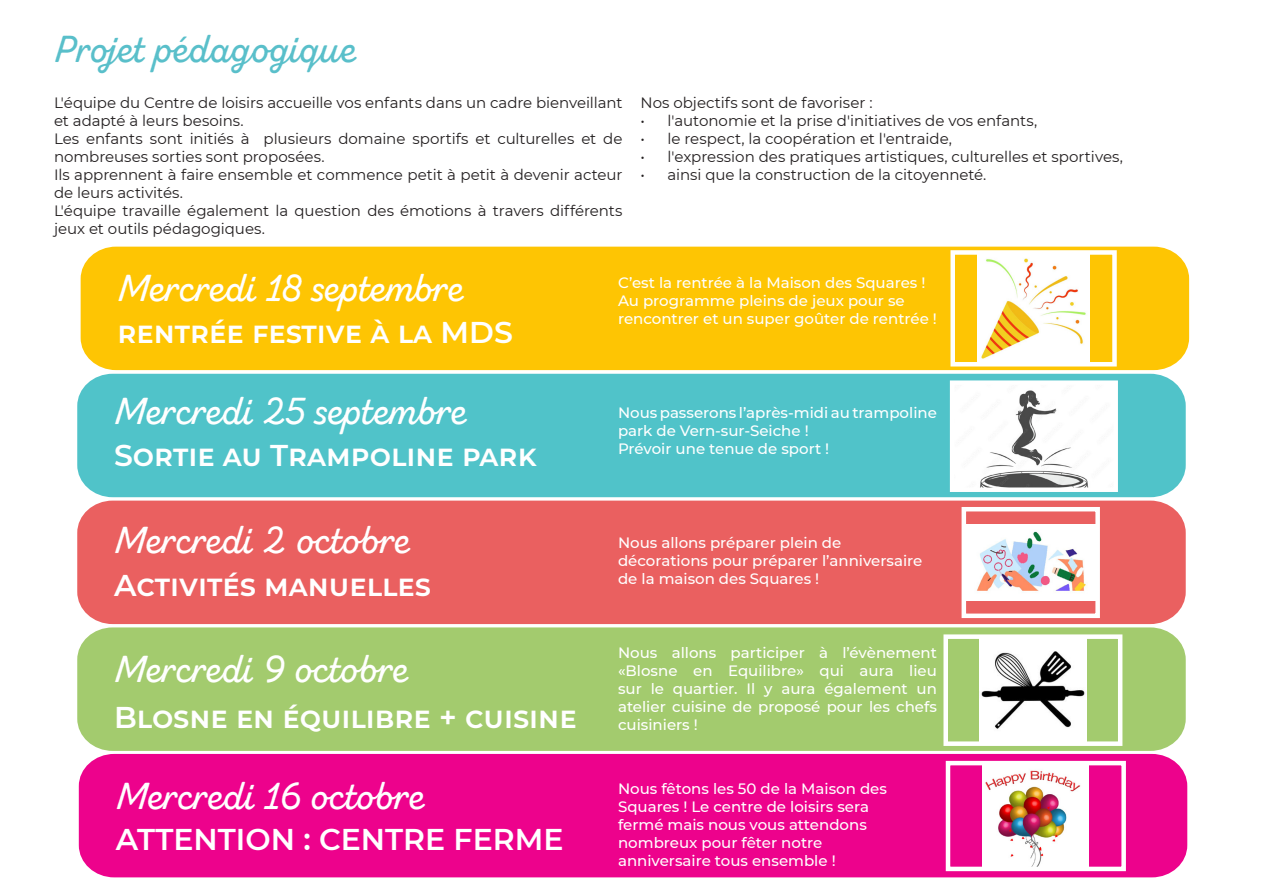
<style>
.page{position:relative;width:1263px;height:893px;background:#fff}
.page>*{position:absolute;margin:0;border:0;box-sizing:border-box;transform-origin:0 0}
.Sous-titre{font:37.5px "Zing Script Rust SB Demo Base";color:#fff}
.Sous-titre-2{font:37.5px "Zing Script Rust SB Demo Base";color:#59bfca}
.Titre_activité{font:600 30px "Montserrat";color:#fff}
.Labeur{font:15px/18px "Montserrat";letter-spacing:-.005em;color:#231f20}
.Description_activité{font:500 15px/18px "Montserrat";color:#fff}
</style>
<div class="page">
<div style="left:77px;top:627px;width:1109px;height:124px;background:#a3cb6e;border-radius:34px"></div>
<div style="left:77px;top:501px;width:1109px;height:123px;background:#ea6060;border-radius:34px"></div>
<div style="left:77px;top:374px;width:1109px;height:123px;background:#50c3c9;border-radius:34px"></div>
<div style="left:81px;top:247px;width:1108px;height:123px;background:#fec503;border-radius:34px"></div>
<div style="left:79px;top:754px;width:1108px;height:123px;background:#ed028c;border-radius:34px"></div>
<img style="left:983px;top:766px;width:106px;height:100px">
<div style="left:946px;top:761px;width:180px;height:110px;border:4px solid #fff"></div>
<img style="left:978px;top:255px;width:111px;height:106px">
<div style="left:950px;top:250px;width:167px;height:116px;border:4px solid #fff"></div>
<img style="left:979px;top:639px;width:107px;height:102px">
<div style="left:943px;top:634px;width:179px;height:112px;border:4px solid #fff"></div>
<img style="left:955px;top:385px;width:158px;height:102px">
<div style="left:950px;top:380px;width:168px;height:112px;border:4px solid #fff"></div>
<img style="left:966px;top:524px;width:129px;height:77px">
<div style="left:961px;top:507px;width:139px;height:111px;border:4px solid #fff"></div>
<p class="Sous-titre-2" style="left:54px;top:26px;width:303px">Projet pédagogique</p>
<p class="Labeur" style="left:54px;top:93px;width:570px">L'équipe du Centre de loisirs accueille vos enfants dans un cadre bienveillant et adapté à leurs besoins.</p>
<p class="Labeur" style="left:54px;top:129px;width:570px">Les enfants sont initiés à plusieurs domaine sportifs et culturelles et de nombreuses sorties sont proposées.</p>
<p class="Labeur" style="left:54px;top:165px;width:570px">Ils apprennent à faire ensemble et commence petit à petit à devenir acteur de leurs activités.</p>
<p class="Labeur" style="left:54px;top:201px;width:570px">L'équipe travaille également la question des émotions à travers différents jeux et outils pédagogiques.</p>
<p class="Labeur" style="left:640px;top:93px;width:234px">Nos objectifs sont de favoriser :</p>
<p class="Labeur" style="left:640px;top:111px;width:398px">• l'autonomie et la prise d'initiatives de vos enfants,</p>
<p class="Labeur" style="left:640px;top:129px;width:313px">• le respect, la coopération et l'entraide,</p>
<p class="Labeur" style="left:640px;top:147px;width:484px">• l'expression des pratiques artistiques, culturelles et sportives,</p>
<p class="Labeur" style="left:640px;top:165px;width:347px">• ainsi que la construction de la citoyenneté.</p>
<p class="Sous-titre" style="left:117px;top:265px;width:347px">Mercredi 18 septembre</p>
<p class="Titre_activité" style="left:117px;top:311px;width:397px">rentrée festive à la MDS</p>
<p class="Sous-titre" style="left:114px;top:387px;width:354px">Mercredi 25 septembre</p>
<p class="Titre_activité" style="left:114px;top:435px;width:424px">Sortie au Trampoline park</p>
<p class="Sous-titre" style="left:114px;top:516px;width:297px">Mercredi 2 octobre</p>
<p class="Titre_activité" style="left:114px;top:564px;width:318px">Activités manuelles</p>
<p class="Sous-titre" style="left:114px;top:646px;width:296px">Mercredi 9 octobre</p>
<p class="Titre_activité" style="left:114px;top:696px;width:464px">Blosne en équilibre + cuisine</p>
<p class="Sous-titre" style="left:116px;top:772px;width:310px">Mercredi 16 octobre</p>
<p class="Titre_activité" style="left:116px;top:818px;width:449px">ATTENTION : CENTRE FERME</p>
<p class="Description_activité" style="left:618px;top:273px;width:320px">C’est la rentrée à la Maison des Squares !<br>Au programme pleins de jeux pour se rencontrer et un super goûter de rentrée !</p>
<p class="Description_activité" style="left:618px;top:403px;width:320px">Nous passerons l’après-midi au trampoline park de Vern-sur-Seiche !</p>
<p class="Description_activité" style="left:618px;top:439px;width:213px">Prévoir une tenue de sport !</p>
<p class="Description_activité" style="left:618px;top:533px;width:306px">Nous allons préparer plein de décorations pour préparer l’anniversaire de la maison des Squares !</p>
<p class="Description_activité" style="left:618px;top:643px;width:320px;text-align:justify">Nous allons participer à l’évènement «Blosne en Equilibre» qui aura lieu sur le quartier. Il y aura également un atelier cuisine de proposé pour les chefs cuisiniers !</p>
<p class="Description_activité" style="left:618px;top:779px;width:270px">Nous fêtons les 50 de la Maison des<br>Squares ! Le centre de loisirs sera fermé mais nous vous attendons nombreux pour fêter notre anniversaire tous ensemble !</p>
</div>
